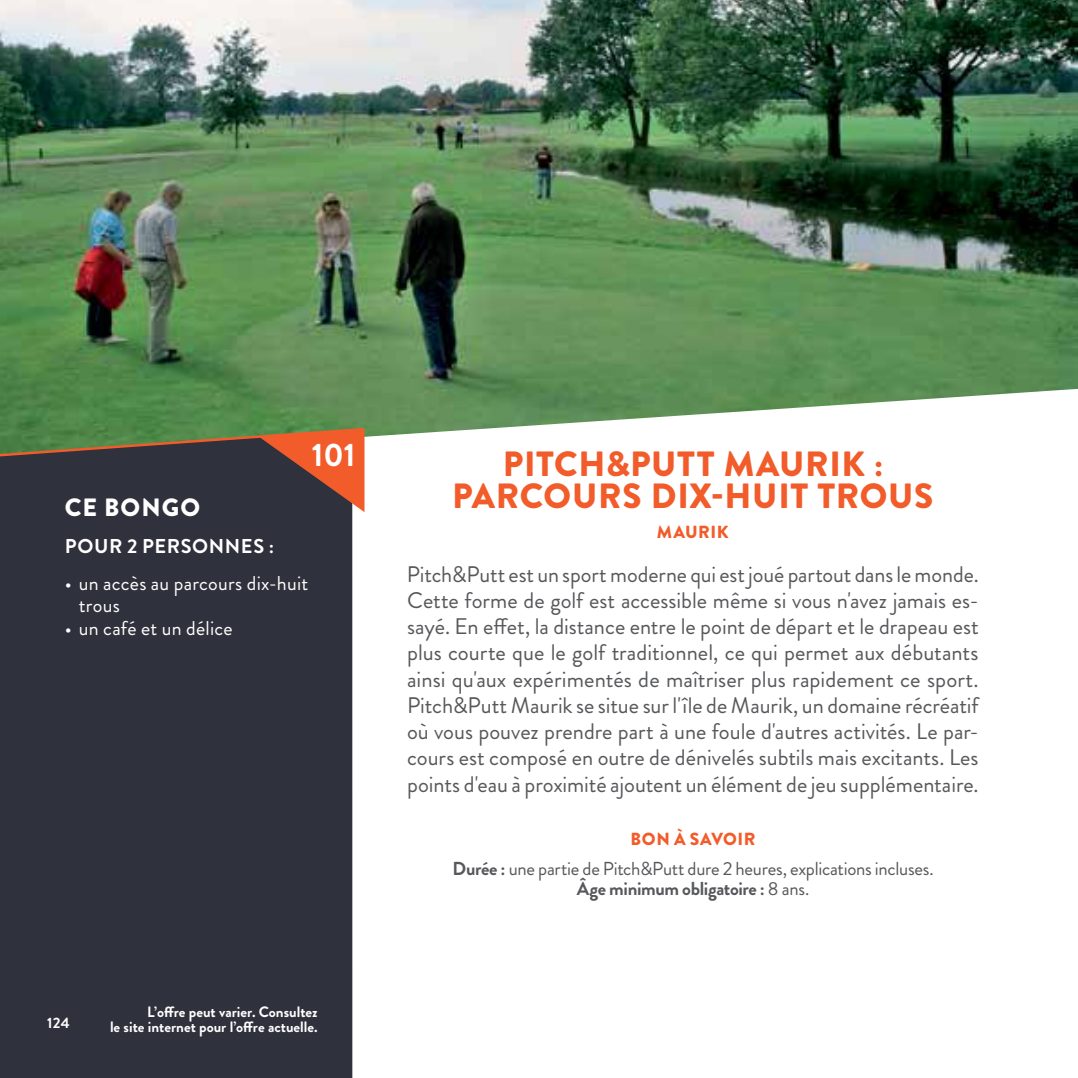
<style>
.page{position:relative;width:1078px;height:1078px;background:#fff}
.page>*{position:absolute;margin:0;border:0;box-sizing:border-box;transform-origin:0 0}
.t1{font:900 35px/32.5px "Brandon Grotesque";letter-spacing:.02em;color:#f15c2a;text-align:center}
.t2{font:700 32.5px "Brandon Grotesque";color:#fff}
.t3{font:900 25px "Brandon Grotesque";letter-spacing:.04em;color:#fff}
.t4{font:22.5px/26.2px "Brandon Grotesque";color:#57585b;text-align:justify}
.t5{font:20px/22.5px "Brandon Grotesque";letter-spacing:.01em;color:#fff}
.t6{font:700 20px "Brandon Grotesque";letter-spacing:.03em;color:#fff}
.t7{font:18.75px/20px "Brandon Grotesque";letter-spacing:-.015em;color:#57585b;text-align:center}
.t8{font:900 17.5px "Brandon Grotesque";letter-spacing:.035em;color:#f15c2a}
.t9{font:700 15px/15px "Brandon Grotesque";color:#fff;text-align:right}
.s1{font-weight:700}
</style>
<div class="page">
<img style="left:0;top:0;width:1077px;height:389px">
<svg style="left:0;top:389px;width:1075px;height:228px"></svg>
<div style="left:0;top:512px;width:352px;height:565px;background:#2f313c"></div>
<svg style="left:0;top:426px;width:367px;height:86px;background:#55483c"></svg>
<h2 class="t2" style="left:312px;top:432px;width:45px">101</h2>
<h1 class="t1" style="left:452px;top:447px;width:482px">PITCH&amp;PUTT MAURIK :<br>PARCOURS DIX-HUIT TROUS</h1>
<p class="t8" style="left:656px;top:519px;width:73px">MAURIK</p>
<p class="t4" style="left:407px;top:561px;width:573px">Pitch&amp;Putt est un sport moderne qui est joué partout dans le monde.<br>Cette forme de golf est accessible même si vous n'avez jamais es&shy;sayé. En effet, la distance entre le point de départ et le drapeau est plus courte que le golf traditionnel, ce qui permet aux débutants ainsi qu'aux expérimentés de maîtriser plus rapidement ce sport.<br>Pitch&amp;Putt Maurik se situe sur l'île de Maurik, un domaine récréatif où vous pouvez prendre part à une foule d'autres activités. Le par&shy;cours est composé en outre de dénivelés subtils mais excitants. Les points d'eau à proximité ajoutent un élément de jeu supplémentaire.</p>
<p class="t3" style="left:65px;top:489px;width:137px">CE BONGO</p>
<p class="t6" style="left:65px;top:532px;width:211px">POUR 2 PERSONNES :</p>
<p class="t5" style="left:79px;top:572px;width:231px;text-indent:-14px">• un accès au parcours dix-huit trous</p>
<p class="t5" style="left:65px;top:617px;width:169px">• un café et un délice</p>
<p class="t8" style="left:630px;top:826px;width:126px">BON À SAVOIR</p>
<p class="t9" style="left:47px;top:1015px;width:24px">124</p>
<p class="t9" style="left:110px;top:1004px;width:209px">L’offre peut varier. Consultez<br>le site internet pour l’offre actuelle.</p>
<p class="t7" style="left:452px;top:858px;width:482px"><span class="s1">Durée :</span> une partie de Pitch&amp;Putt dure 2 heures, explications incluses.<br><span class="s1">Âge minimum obligatoire :</span> 8 ans.</p>
</div>
